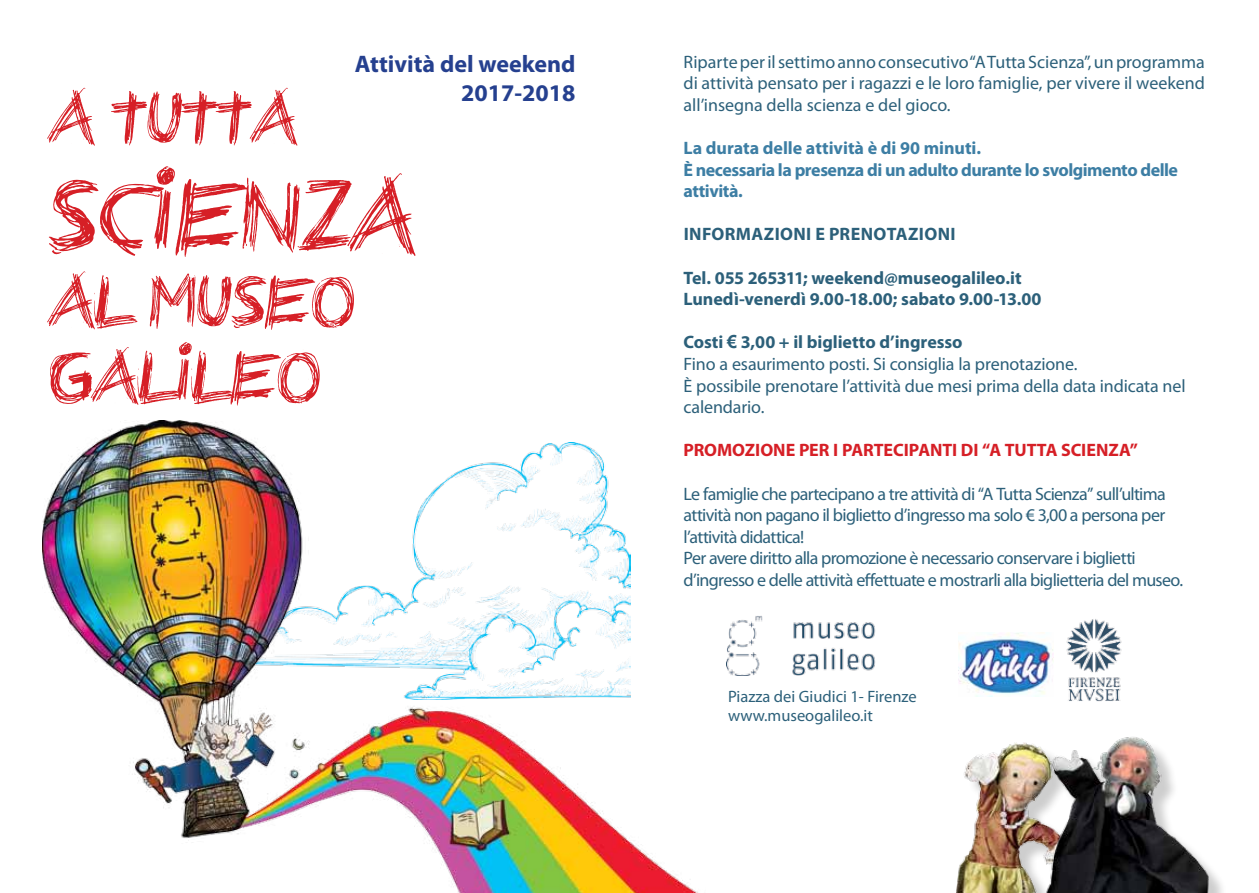
<style>
.page{position:relative;width:1259px;height:893px;background:#fff}
.page>*{position:absolute;margin:0;border:0;box-sizing:border-box;transform-origin:0 0}
.t1{font:90px "Nerwus";color:#d61f26}
.t2{font:63px/75.6px "Nerwus";color:#d61f26}
.t3{font:700 24px/28.8px "Myriad Pro";color:#25408f;text-align:right}
.t4{font:18px/21.6px "Myriad Pro";letter-spacing:-.035em;color:#2c607a;text-align:justify}
.t5{font:18px/21.6px "Myriad Pro";letter-spacing:-.01em;color:#2c607a}
.t6{font:700 18px/21.6px "Myriad Pro";letter-spacing:-.025em;color:#3d7ea4}
.t7{font:700 18px/21.6px "Myriad Pro";color:#2c607a}
.t8{font:700 18px "Myriad Pro";letter-spacing:-.005em;color:#d61f26}
.t9{font:700 18px "Myriad Pro";letter-spacing:.02em;color:#2c607a}
.t10{font:16.5px/19.8px "Myriad Pro";color:#2c607a}
.s1{font-weight:700}
.s2{font-family:"Arial";font-weight:700}
</style>
<div class="page">
<img style="left:956px;top:742px;width:86px;height:151px">
<div style="left:1050px;top:740px;width:177px;height:153px;background:#000;opacity:.2"></div>
<img style="left:1042px;top:737px;width:168px;height:156px">
<img style="left:727px;top:616px;width:149px;height:59px">
<img style="left:1066px;top:619px;width:56px;height:82px">
<img style="left:959px;top:632px;width:95px;height:64px">
<img style="left:42px;top:421px;width:656px;height:472px">
<h3 class="t3" style="left:355px;top:49px;width:222px">Attività del weekend<br>2017-2018</h3>
<h2 class="t2" style="left:49px;top:81px;width:250px">A TUTTA</h2>
<h1 class="t1" style="left:49px;top:165px;width:368px">SCIENZA</h1>
<h2 class="t2" style="left:49px;top:264px;width:307px">AL MUSEO<br>GALILEO</h2>
<p class="t4" style="left:683px;top:50px;width:523px">Riparte per il settimo anno consecutivo “A Tutta Scienza”, un programma di attività pensato per i ragazzi e le loro famiglie, per vivere il weekend all’insegna della scienza e del gioco.</p>
<p class="t6" style="left:683px;top:136px;width:496px">La durata delle attività è di 90 minuti.<br>È necessaria la presenza di un adulto durante lo svolgimento delle attività.</p>
<p class="t9" style="left:683px;top:222px;width:273px">INFORMAZIONI E PRENOTAZIONI</p>
<p class="t7" style="left:683px;top:266px;width:360px">Tel. 055 265311; weekend@museogalileo.it<br>Lunedì-venerdì 9.00-18.00; sabato 9.00-13.00</p>
<p class="t5" style="left:683px;top:331px;width:504px"><span class="s1">Costi</span> <span class="s2">€</span> <span class="s1">3,00 + il biglietto d’ingresso<br></span>Fino a esaurimento posti. Si consiglia la prenotazione.<br>È possibile prenotare l’attività due mesi prima della data indicata nel calendario.</p>
<p class="t8" style="left:683px;top:438px;width:456px">PROMOZIONE PER I PARTECIPANTI DI “A TUTTA SCIENZA”</p>
<p class="t4" style="left:683px;top:482px;width:501px;text-align:left">Le famiglie che partecipano a tre attività di “A Tutta Scienza” sull’ultima attività non pagano il biglietto d’ingresso ma solo € 3,00 a persona per l’attività didattica!<br>Per avere diritto alla promozione è necessario conservare i biglietti d’ingresso e delle attività effettuate e mostrarli alla biglietteria del museo.</p>
<p class="t10" style="left:728px;top:686px;width:190px">Piazza dei Giudici 1- Firenze www.museogalileo.it</p>
</div>
